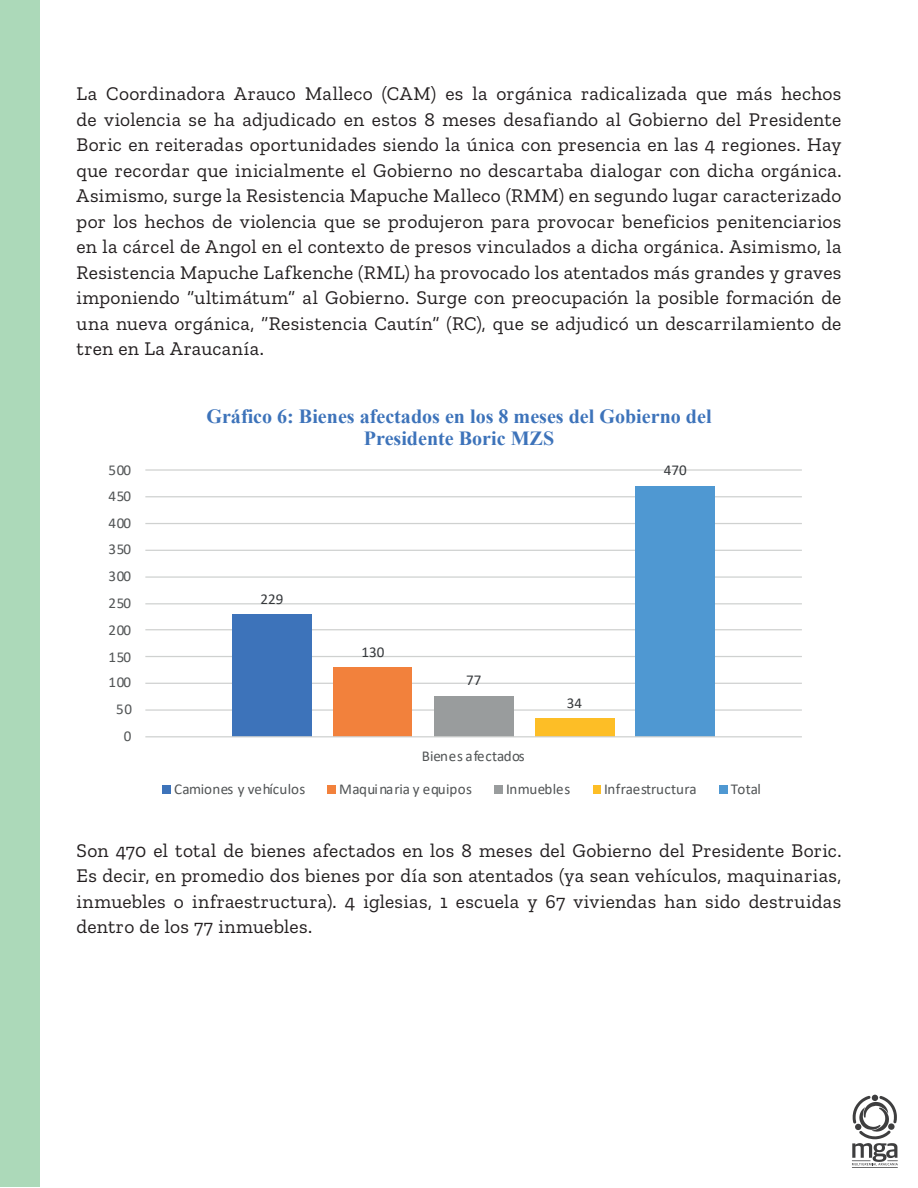
<style>
.page{position:relative;width:918px;height:1188px;background:#fff}
.page>*{position:absolute;margin:0;border:0;box-sizing:border-box;transform-origin:0 0}
.t1{font:700 20.1px/21.8px "Times New Roman";color:#3d73ba;text-align:center}
.t2{font:19.5px/25.5px "Zilla Slab";letter-spacing:.015em;color:#231f20;text-align:justify}
.t3{font:15px "Calibri";color:#515455}
.t4{font:15px "Calibri";letter-spacing:.03em;color:#515455}
.t5{font:15px "Calibri";color:#36393c}
</style>
<div class="page">
<svg style="left:852px;top:1095px;width:46px;height:73px"></svg>
<div style="left:1px;top:1px;width:39px;height:1186px;background:#acd9b9"></div>
<svg style="left:145px;top:469px;width:657px;height:325px"></svg>
<p class="t2" style="left:76px;top:81px;width:767px">La Coordinadora Arauco Malleco (CAM) es la orgánica radicalizada que más hechos de violencia se ha adjudicado en estos 8 meses desafiando al Gobierno del Presidente Boric en reiteradas oportunidades siendo la única con presencia en las 4 regiones. Hay que recordar que inicialmente el Gobierno no descartaba dialogar con dicha orgánica.<br>Asimismo, surge la Resistencia Mapuche Malleco (RMM) en segundo lugar caracterizado por los hechos de violencia que se produjeron para provocar beneficios penitenciarios en la cárcel de Angol en el contexto de presos vinculados a dicha orgánica. Asimismo, la Resistencia Mapuche Lafkenche (RML) ha provocado los atentados más grandes y graves imponiendo “ultimátum” al Gobierno. Surge con preocupación la posible formación de una nueva orgánica, “Resistencia Cautín” (RC), que se adjudicó un descarrilamiento de tren en La Araucanía.</p>
<p class="t3" style="left:109px;top:460px;width:24px">500</p>
<p class="t3" style="left:109px;top:486px;width:24px">450</p>
<p class="t3" style="left:109px;top:512px;width:24px">400</p>
<p class="t3" style="left:109px;top:539px;width:24px">350</p>
<p class="t3" style="left:109px;top:566px;width:24px">300</p>
<p class="t3" style="left:109px;top:593px;width:24px">250</p>
<p class="t3" style="left:109px;top:619px;width:24px">200</p>
<p class="t3" style="left:109px;top:646px;width:24px">150</p>
<p class="t3" style="left:109px;top:672px;width:24px">100</p>
<p class="t3" style="left:116px;top:699px;width:18px">50</p>
<p class="t3" style="left:124px;top:726px;width:9px">0</p>
<p class="t1" style="left:206px;top:405px;width:507px">Gráfico 6: Bienes afectados en los 8 meses del Gobierno del<br>Presidente Boric MZS</p>
<p class="t5" style="left:261px;top:588px;width:24px">229</p>
<p class="t5" style="left:361px;top:641px;width:24px">130</p>
<p class="t5" style="left:466px;top:670px;width:17px">77</p>
<p class="t3" style="left:422px;top:746px;width:104px">Bienes afectados</p>
<p class="t5" style="left:567px;top:692px;width:17px">34</p>
<p class="t5" style="left:664px;top:460px;width:24px">470</p>
<p class="t3" style="left:174px;top:778px;width:133px">Camiones y vehículos</p>
<p class="t4" style="left:339px;top:778px;width:134px">Maquinaria y equipos</p>
<p class="t3" style="left:506px;top:778px;width:66px">Inmuebles</p>
<p class="t3" style="left:604px;top:778px;width:94px">Infraestructura</p>
<p class="t3" style="left:731px;top:778px;width:32px">Total</p>
<p class="t2" style="left:77px;top:838px;width:766px">Son 470 el total de bienes afectados en los 8 meses del Gobierno del Presidente Boric.<br>Es decir, en promedio dos bienes por día son atentados (ya sean vehículos, maquinarias, inmuebles o infraestructura). 4 iglesias, 1 escuela y 67 viviendas han sido destruidas dentro de los 77 inmuebles.</p>
</div>
